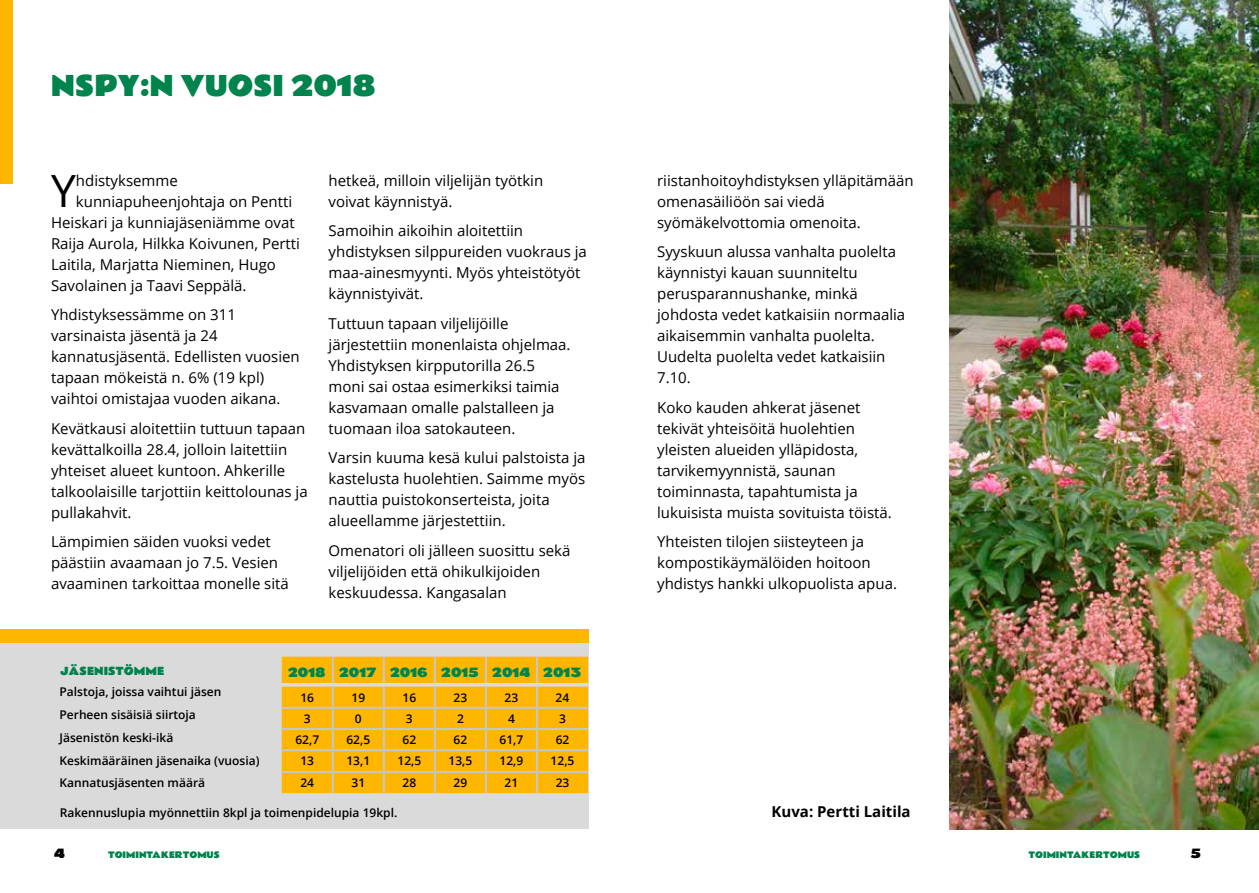
<style>
.page{position:relative;width:1259px;height:893px;background:#fff}
.page>*{position:absolute;margin:0;border:0;box-sizing:border-box;transform-origin:0 0}
.t1{font:44.4px "Open Sans";color:#000}
.t2{font:27px "Rammetto One";color:#00834c}
.t3{font:15px/21px "Open Sans";color:#000}
.t4{font:700 15px "Open Sans";color:#000}
.t5{font:600 12px/23px "Open Sans";color:#000}
.t6{font:12px "Rammetto One";color:#00834c}
.t7{font:12px "Rammetto One";color:#000}
.t8{font:10.5px "Rammetto One";color:#00834c}
.t9{font:8.4px "Rammetto One";color:#00834c}
</style>
<div class="page">
<div style="left:0;top:629px;width:588px;height:200px;background:#dadada"></div>
<svg style="left:282px;top:657px;width:306px;height:136px;background:#f8b817"></svg>
<hr style="left:332px;top:657px;width:2px;height:26px;background:#c6c6c6">
<hr style="left:383px;top:657px;width:2px;height:26px;background:#c6c6c6">
<hr style="left:434px;top:657px;width:2px;height:26px;background:#c6c6c6">
<hr style="left:485px;top:657px;width:2px;height:26px;background:#c6c6c6">
<hr style="left:536px;top:657px;width:2px;height:26px;background:#c6c6c6">
<div style="left:0;top:629px;width:588px;height:13px;background:#ffb600"></div>
<div style="left:0;top:0;width:12px;height:184px;background:#ffb600"></div>
<img style="left:949px;top:0;width:310px;height:829px">
<h2 class="t2" style="left:51px;top:64px;width:326px">NSPY:N VUOSI 2018</h2>
<h1 class="t1" style="left:51px;top:160px;width:26px">Y</h1>
<p class="t3" style="left:76px;top:169px;width:103px">hdistyksemme</p>
<p class="t3" style="left:76px;top:190px;width:218px">kunniapuheenjohtaja on Pentti</p>
<p class="t3" style="left:51px;top:211px;width:245px">Heiskari ja kunniajäseniämme ovat</p>
<p class="t3" style="left:51px;top:232px;width:250px">Raija Aurola, Hilkka Koivunen, Pertti</p>
<p class="t3" style="left:51px;top:253px;width:226px">Laitila, Marjatta Nieminen, Hugo</p>
<p class="t3" style="left:51px;top:274px;width:197px">Savolainen ja Taavi Seppälä.</p>
<p class="t3" style="left:51px;top:304px;width:250px">Yhdistyksessämme on 311 varsinaista jäsentä ja 24 kannatusjäsentä. Edellisten vuosien tapaan mökeistä n. 6% (19 kpl) vaihtoi omistajaa vuoden aikana.</p>
<p class="t3" style="left:51px;top:417px;width:258px">Kevätkausi aloitettiin tuttuun tapaan kevättalkoilla 28.4, jolloin laitettiin yhteiset alueet kuntoon. Ahkerille talkoolaisille tarjottiin keittolounas ja pullakahvit.</p>
<p class="t3" style="left:51px;top:531px;width:239px">Lämpimien säiden vuoksi vedet päästiin avaamaan jo 7.5. Vesien avaaminen tarkoittaa monelle sitä</p>
<p class="t3" style="left:328px;top:169px;width:216px">hetkeä, milloin viljelijän työtkin voivat käynnistyä.</p>
<p class="t3" style="left:328px;top:220px;width:260px">Samoihin aikoihin aloitettiin yhdistyksen silppureiden vuokraus ja maa-ainesmyynti. Myös yhteistötyöt käynnistyivät.</p>
<p class="t3" style="left:328px;top:312px;width:243px">Tuttuun tapaan viljelijöille järjestettiin monenlaista ohjelmaa.<br>Yhdistyksen kirpputorilla 26.5 moni sai ostaa esimerkiksi taimia kasvamaan omalle palstalleen ja tuomaan iloa satokauteen.</p>
<p class="t3" style="left:328px;top:447px;width:258px">Varsin kuuma kesä kului palstoista ja kastelusta huolehtien. Saimme myös nauttia puistokonserteista, joita alueellamme järjestettiin.</p>
<p class="t3" style="left:328px;top:540px;width:243px">Omenatori oli jälleen suosittu sekä viljelijöiden että ohikulkijoiden keskuudessa. Kangasalan</p>
<p class="t8" style="left:60px;top:662px;width:105px">JÄSENISTÖMME</p>
<p class="t6" style="left:288px;top:663px;width:295px">2018 2017 2016 2015 2014 2013</p>
<p class="t5" style="left:60px;top:680px;width:201px">Palstoja, joissa vaihtui jäsen<br>Perheen sisäisiä siirtoja<br>Jäsenistön keski-ikä<br>Keskimääräinen jäsenaika (vuosia)<br>Kannatusjäsenten määrä</p>
<p class="t5" style="left:300px;top:686px;width:15px">16</p>
<p class="t5" style="left:351px;top:686px;width:15px">19</p>
<p class="t5" style="left:402px;top:686px;width:15px">16</p>
<p class="t5" style="left:453px;top:686px;width:15px">23</p>
<p class="t5" style="left:504px;top:686px;width:15px">23</p>
<p class="t5" style="left:555px;top:686px;width:15px">24</p>
<p class="t5" style="left:304px;top:707px;width:8px">3</p>
<p class="t5" style="left:355px;top:707px;width:8px">0</p>
<p class="t5" style="left:406px;top:707px;width:8px">3</p>
<p class="t5" style="left:457px;top:707px;width:8px">2</p>
<p class="t5" style="left:508px;top:707px;width:8px">4</p>
<p class="t5" style="left:559px;top:707px;width:8px">3</p>
<p class="t5" style="left:295px;top:728px;width:25px">62,7</p>
<p class="t5" style="left:346px;top:728px;width:25px">62,5</p>
<p class="t5" style="left:402px;top:728px;width:15px">62</p>
<p class="t5" style="left:453px;top:728px;width:15px">62</p>
<p class="t5" style="left:499px;top:728px;width:25px">61,7</p>
<p class="t5" style="left:555px;top:728px;width:15px">62</p>
<p class="t5" style="left:300px;top:749px;width:15px">13</p>
<p class="t5" style="left:346px;top:749px;width:25px">13,1</p>
<p class="t5" style="left:397px;top:749px;width:25px">12,5</p>
<p class="t5" style="left:448px;top:749px;width:25px">13,5</p>
<p class="t5" style="left:499px;top:749px;width:25px">12,9</p>
<p class="t5" style="left:550px;top:749px;width:25px">12,5</p>
<p class="t5" style="left:300px;top:771px;width:15px">24</p>
<p class="t5" style="left:351px;top:771px;width:15px">31</p>
<p class="t5" style="left:402px;top:771px;width:15px">28</p>
<p class="t5" style="left:453px;top:771px;width:15px">29</p>
<p class="t5" style="left:504px;top:771px;width:15px">21</p>
<p class="t5" style="left:555px;top:771px;width:15px">23</p>
<p class="t5" style="left:60px;top:801px;width:339px">Rakennuslupia myönnettiin 8kpl ja toimenpidelupia 19kpl.</p>
<p class="t3" style="left:657px;top:169px;width:258px">riistanhoitoyhdistyksen ylläpitämään omenasäiliöön sai viedä syömäkelvottomia omenoita.</p>
<p class="t3" style="left:657px;top:241px;width:250px">Syyskuun alussa vanhalta puolelta käynnistyi kauan suunniteltu perusparannushanke, minkä johdosta vedet katkaisiin normaalia aikaisemmin vanhalta puolelta.<br>Uudelta puolelta vedet katkaisiin<br>7.10.</p>
<p class="t3" style="left:657px;top:396px;width:236px">Koko kauden ahkerat jäsenet tekivät yhteisöitä huolehtien yleisten alueiden ylläpidosta, tarvikemyynnistä, saunan toiminnasta, tapahtumista ja lukuisista muista sovituista töistä.</p>
<p class="t3" style="left:657px;top:531px;width:241px">Yhteisten tilojen siisteyteen ja kompostikäymälöiden hoitoon yhdistys hankki ulkopuolista apua.</p>
<p class="t4" style="left:771px;top:801px;width:141px">Kuva: Pertti Laitila</p>
<p class="t7" style="left:54px;top:843px;width:12px">4</p>
<p class="t9" style="left:108px;top:847px;width:113px">TOIMINTAKERTOMUS</p>
<p class="t9" style="left:1028px;top:847px;width:113px">TOIMINTAKERTOMUS</p>
<p class="t7" style="left:1190px;top:843px;width:12px">5</p>
</div>
